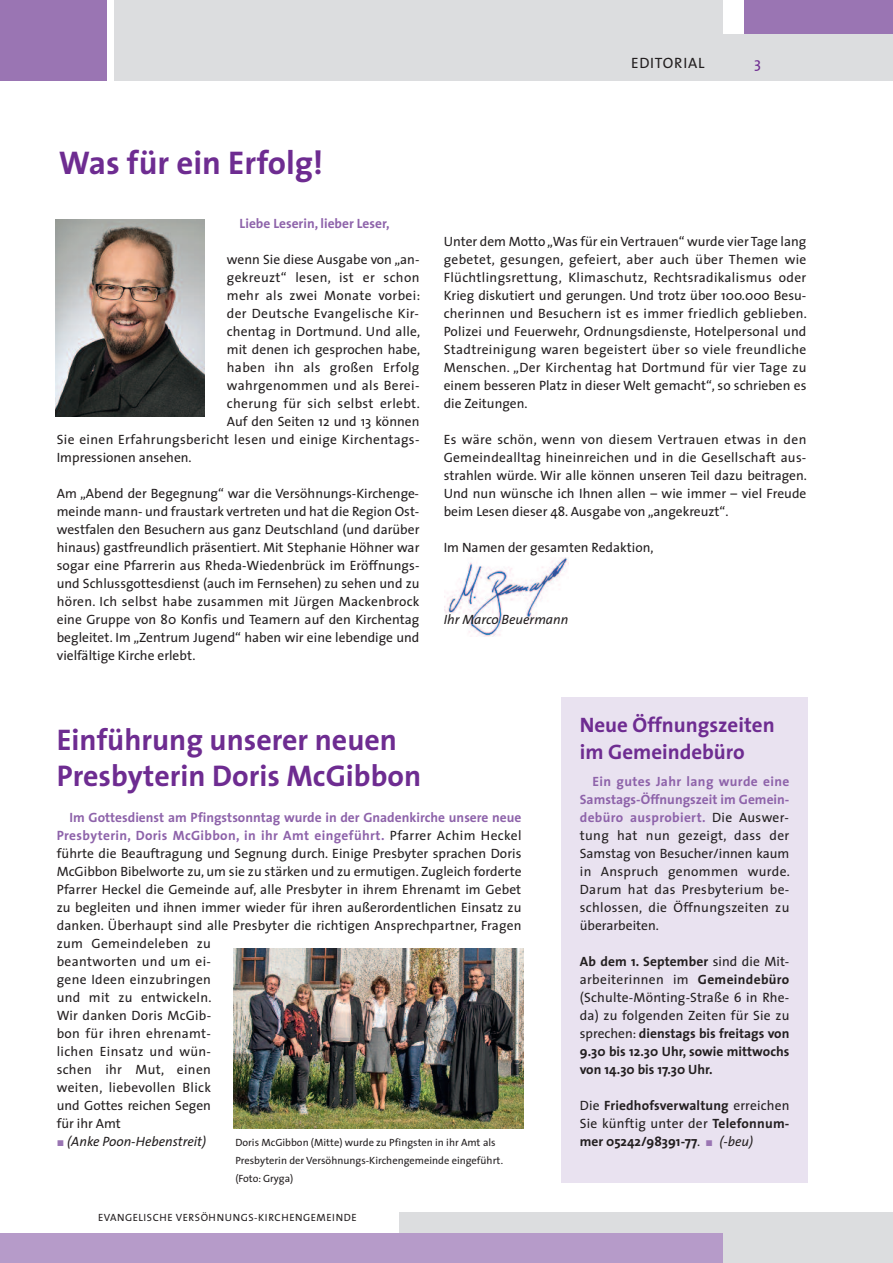
<style>
.page{position:relative;width:893px;height:1263px;background:#fff}
.page>*{position:absolute;margin:0;border:0;box-sizing:border-box;transform-origin:0 0}
.t1{font:700 33px "The Sans";color:#6e2c91}
.t2{font:700 30px/36px "The Sans";color:#6e2c91}
.t3{font:700 21px/27px "The Sans";color:#6e2c91}
.t4{font:15px "The Sans";letter-spacing:.05em;color:#231f20}
.t5{font:15px "The Sans";color:#6e2c91}
.t6{font:13.5px/18px "The Sans";letter-spacing:.01em;color:#231f20;text-align:justify}
.t7{font:700 13.5px/18px "The Sans";color:#231f20;text-align:justify}
.t8{font:italic 13.5px "The Sans";color:#231f20}
.t9{font:700 13.5px "The Sans";color:#8e63aa}
.t10{font:10.5px/18px "The Sans";color:#231f20}
.t11{font:10.5px "The Sans";letter-spacing:.05em;color:#231f20}
.s1{font-weight:700;color:#8e63aa}
.s2{font-family:"European Pi Three";font-style:normal;color:#9a75b3}
.s3{font-weight:400}
.s4{font-family:"European Pi Three";font-weight:400;color:#9a75b3}
.s5{font-weight:400;font-style:italic}
</style>
<div class="page">
<div style="left:561px;top:697px;width:247px;height:485px;background:#e9e2f0"></div>
<div style="left:400px;top:1212px;width:493px;height:51px;background:#dcdddf"></div>
<div style="left:0;top:1233px;width:723px;height:30px;background:#b69bc9"></div>
<div style="left:723px;top:34px;width:170px;height:47px;background:#dcdddf"></div>
<div style="left:115px;top:0;width:608px;height:81px;background:#dcdddf"></div>
<div style="left:744px;top:0;width:149px;height:34px;background:#9a75b3"></div>
<div style="left:0;top:0;width:106px;height:81px;background:#9a75b3"></div>
<img style="left:444px;top:558px;width:124px;height:78px">
<img style="left:55px;top:219px;width:149px;height:198px">
<img style="left:234px;top:948px;width:289px;height:180px">
<p class="t4" style="left:631px;top:57px;width:75px">EDITORIAL</p>
<p class="t5" style="left:754px;top:57px;width:8px">3</p>
<h1 class="t1" style="left:59px;top:150px;width:266px">Was für ein Erfolg!</h1>
<p class="t9" style="left:240px;top:218px;width:151px">Liebe Leserin, lieber Leser,</p>
<p class="t6" style="left:227px;top:252px;width:194px">wenn Sie diese Ausgabe von „an-</p>
<p class="t6" style="left:227px;top:270px;width:194px">gekreuzt“ lesen, ist er schon</p>
<p class="t6" style="left:227px;top:288px;width:195px">mehr als zwei Monate vorbei:</p>
<p class="t6" style="left:227px;top:306px;width:194px">der Deutsche Evangelische Kir-</p>
<p class="t6" style="left:227px;top:324px;width:195px">chentag in Dortmund. Und alle,</p>
<p class="t6" style="left:227px;top:342px;width:195px">mit denen ich gesprochen habe,</p>
<p class="t6" style="left:227px;top:360px;width:194px">haben ihn als großen Erfolg</p>
<p class="t6" style="left:227px;top:378px;width:194px">wahrgenommen und als Berei-</p>
<p class="t6" style="left:227px;top:396px;width:195px">cherung für sich selbst erlebt.</p>
<p class="t6" style="left:227px;top:414px;width:194px">Auf den Seiten 12 und 13 können</p>
<p class="t6" style="left:57px;top:432px;width:364px">Sie einen Erfahrungsbericht lesen und einige Kirchentags-</p>
<p class="t6" style="left:57px;top:450px;width:136px">Impressionen ansehen.</p>
<p class="t6" style="left:57px;top:486px;width:364px">Am „Abend der Begegnung“ war die Versöhnungs-Kirchenge&shy;meinde mann- und fraustark vertreten und hat die Region Ost&shy;westfalen den Besuchern aus ganz Deutschland (und darüber hinaus) gastfreundlich präsentiert. Mit Stephanie Höhner war sogar eine Pfarrerin aus Rheda-Wiedenbrück im Eröffnungs&shy;und Schlussgottesdienst (auch im Fernsehen) zu sehen und zu hören. Ich selbst habe zusammen mit Jürgen Mackenbrock eine Gruppe von 80 Konfis und Teamern auf den Kirchentag begleitet. Im „Zentrum Jugend“ haben wir eine lebendige und vielfältige Kirche erlebt.</p>
<p class="t6" style="left:444px;top:234px;width:365px">Unter dem Motto„Was für ein Vertrauen“ wurde vier Tage lang gebetet, gesungen, gefeiert, aber auch über Themen wie Flüchtlingsrettung, Klimaschutz, Rechtsradikalismus oder Krieg diskutiert und gerungen. Und trotz über 100.000 Besu&shy;cherinnen und Besuchern ist es immer friedlich geblieben.<br>Polizei und Feuerwehr, Ordnungsdienste, Hotelpersonal und Stadtreinigung waren begeistert über so viele freundliche Menschen. „Der Kirchentag hat Dortmund für vier Tage zu einem besseren Platz in dieser Welt gemacht“, so schrieben es die Zeitungen.</p>
<p class="t6" style="left:444px;top:432px;width:365px">Es wäre schön, wenn von diesem Vertrauen etwas in den Gemeindealltag hineinreichen und in die Gesellschaft aus&shy;strahlen würde. Wir alle können unseren Teil dazu beitragen.<br>Und nun wünsche ich Ihnen allen – wie immer – viel Freude beim Lesen dieser 48. Ausgabe von „angekreuzt“.</p>
<p class="t6" style="left:444px;top:540px;width:211px">Im Namen der gesamten Redaktion,</p>
<p class="t8" style="left:444px;top:614px;width:126px">Ihr Marco Beuermann</p>
<h2 class="t2" style="left:57px;top:725px;width:366px">Einführung unserer neuen<br>Presbyterin Doris McGibbon</h2>
<p class="t6" style="left:57px;top:810px;width:466px;text-align:left;text-indent:13px"><span class="s1">Im Gottesdienst am Pfingstsonntag wurde in der Gnadenkirche unsere neue Presbyterin, Doris McGibbon, in ihr Amt eingeführt.</span> Pfarrer Achim Heckel führte die Beauftragung und Segnung durch. Einige Presbyter sprachen Doris McGibbon Bibelworte zu, um sie zu stärken und zu ermutigen. Zugleich forderte Pfarrer Heckel die Gemeinde auf, alle Presbyter in ihrem Ehrenamt im Gebet zu begleiten und ihnen immer wieder für ihren außerordentlichen Einsatz zu danken. Überhaupt sind alle Presbyter die richtigen Ansprechpartner, Fragen zum Gemeindeleben zu<br>beantworten und um ei-<br>gene Ideen einzubringen<br>und mit zu entwickeln.<br>Wir danken Doris McGib-<br>bon für ihren ehrenamt-<br>lichen Einsatz und wün-<br>schen ihr Mut, einen<br>weiten, liebevollen Blick<br>und Gottes reichen Segen<br>für ihr Amt</p>
<p class="t8" style="left:57px;top:1136px;width:151px"><span class="s2">-</span> (Anke Poon-Hebenstreit)</p>
<p class="t10" style="left:235px;top:1135px;width:269px">Doris McGibbon (Mitte) wurde zu Pfingsten in ihr Amt als<br>Presbyterin der Versöhnungs-Kirchengemeinde eingeführt. (Foto: Gryga)</p>
<p class="t11" style="left:98px;top:1214px;width:260px">EVANGELISCHE VERSÖHNUNGS-KIRCHENGEMEINDE</p>
<h3 class="t3" style="left:580px;top:714px;width:196px">Neue Öffnungszeiten im Gemeindebüro</h3>
<p class="t6" style="left:580px;top:774px;width:212px;text-indent:13px"><span class="s1">Ein gutes Jahr lang wurde eine Samstags-Öffnungszeit im Gemein&shy;debüro ausprobiert.</span> Die Auswer&shy;tung hat nun gezeigt, dass der Samstag von Besucher/innen kaum in Anspruch genommen wurde.<br>Darum hat das Presbyterium be&shy;schlossen, die Öffnungszeiten zu überarbeiten.</p>
<p class="t7" style="left:580px;top:954px;width:211px">Ab dem 1. September <span class="s3">sind die Mit&shy;arbeiterinnen im</span> Gemeindebüro <span class="s3">(Schulte-Mönting-Straße 6 in Rhe&shy;da) zu folgenden Zeiten für Sie zu sprechen:</span> dienstags bis freitags von 9.30 bis 12.30 Uhr, sowie mittwochs von 14.30 bis 17.30 Uhr.</p>
<p class="t7" style="left:580px;top:1098px;width:211px"><span class="s3">Die</span> Friedhofsverwaltung <span class="s3">erreichen Sie künftig unter der</span> Telefonnum&shy;mer 05242/98391-77<span class="s3">.</span> <span class="s4">-</span> <span class="s5">(-beu)</span></p>
</div>
